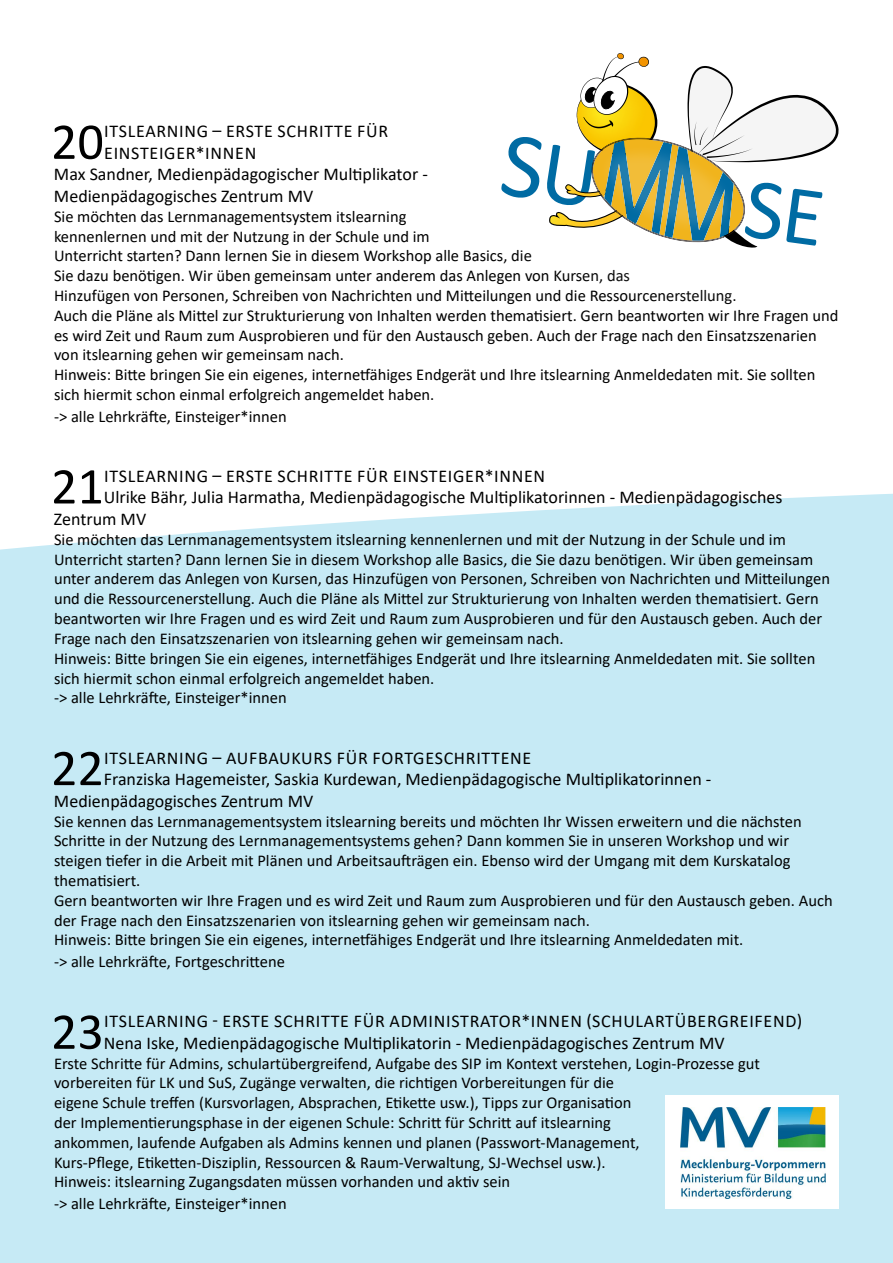
<style>
.page{position:relative;width:893px;height:1263px;background:#fff}
.page>*{position:absolute;margin:0;border:0;box-sizing:border-box;transform-origin:0 0}
.t1{font:52.05px "Calibri";color:#000}
.t2{font:18px/21.6px "Calibri";color:#000}
.t3{font:18px "Calibri";letter-spacing:.04em;color:#000}
.t4{font:16.5px/19.8px "Calibri";color:#000}
</style>
<div class="page">
<div style="left:0;top:494px;width:893px;height:769px;background:#c6eaf5"></div>
<div style="left:666px;top:1095px;width:173px;height:114px;background:#fff"></div>
<img style="left:680px;top:1107px;width:145px;height:91px">
<svg style="left:549px;top:53px;width:290px;height:195px"></svg>
<h1 class="t1" style="left:51px;top:105px;width:54px">20</h1>
<p class="t3" style="left:104px;top:119px;width:286px">ITSLEARNING – ERSTE SCHRITTE FÜR</p>
<p class="t3" style="left:104px;top:140px;width:154px">EINSTEIGER*INNEN</p>
<p class="t2" style="left:54px;top:163px;width:375px">Max Sandner, Medienpädagogischer Multiplikator -</p>
<p class="t2" style="left:54px;top:185px;width:261px">Medienpädagogisches Zentrum MV</p>
<p class="t4" style="left:54px;top:206px;width:786px">Sie möchten das Lernmanagementsystem itslearning<br>kennenlernen und mit der Nutzung in der Schule und im<br>Unterricht starten? Dann lernen Sie in diesem Workshop alle Basics, die<br>Sie dazu benötigen. Wir üben gemeinsam unter anderem das Anlegen von Kursen, das<br>Hinzufügen von Personen, Schreiben von Nachrichten und Mitteilungen und die Ressourcenerstellung.<br>Auch die Pläne als Mittel zur Strukturierung von Inhalten werden thematisiert. Gern beantworten wir Ihre Fragen und es wird Zeit und Raum zum Ausprobieren und für den Austausch geben. Auch der Frage nach den Einsatzszenarien von itslearning gehen wir gemeinsam nach.<br>Hinweis: Bitte bringen Sie ein eigenes, internetfähiges Endgerät und Ihre itslearning Anmeldedaten mit. Sie sollten sich hiermit schon einmal erfolgreich angemeldet haben.</p>
<p class="t4" style="left:54px;top:406px;width:234px">-&gt; alle Lehrkräfte, Einsteiger*innen</p>
<h1 class="t1" style="left:51px;top:450px;width:54px">21</h1>
<p class="t3" style="left:104px;top:463px;width:442px">ITSLEARNING – ERSTE SCHRITTE FÜR EINSTEIGER*INNEN</p>
<p class="t2" style="left:104px;top:486px;width:680px">Ulrike Bähr, Julia Harmatha, Medienpädagogische Multiplikatorinnen - Medienpädagogisches</p>
<p class="t2" style="left:54px;top:508px;width:94px">Zentrum MV</p>
<p class="t4" style="left:54px;top:529px;width:778px">Sie möchten das Lernmanagementsystem itslearning kennenlernen und mit der Nutzung in der Schule und im Unterricht starten? Dann lernen Sie in diesem Workshop alle Basics, die Sie dazu benötigen. Wir üben gemeinsam unter anderem das Anlegen von Kursen, das Hinzufügen von Personen, Schreiben von Nachrichten und Mitteilungen und die Ressourcenerstellung. Auch die Pläne als Mittel zur Strukturierung von Inhalten werden thematisiert. Gern beantworten wir Ihre Fragen und es wird Zeit und Raum zum Ausprobieren und für den Austausch geben. Auch der Frage nach den Einsatzszenarien von itslearning gehen wir gemeinsam nach.<br>Hinweis: Bitte bringen Sie ein eigenes, internetfähiges Endgerät und Ihre itslearning Anmeldedaten mit. Sie sollten sich hiermit schon einmal erfolgreich angemeldet haben.<br>-&gt; alle Lehrkräfte, Einsteiger*innen</p>
<h1 class="t1" style="left:51px;top:732px;width:54px">22</h1>
<p class="t3" style="left:104px;top:745px;width:429px">ITSLEARNING – AUFBAUKURS FÜR FORTGESCHRITTENE</p>
<p class="t2" style="left:104px;top:768px;width:609px">Franziska Hagemeister, Saskia Kurdewan, Medienpädagogische Multiplikatorinnen -</p>
<p class="t2" style="left:54px;top:789px;width:261px">Medienpädagogisches Zentrum MV</p>
<p class="t4" style="left:54px;top:811px;width:780px">Sie kennen das Lernmanagementsystem itslearning bereits und möchten Ihr Wissen erweitern und die nächsten Schritte in der Nutzung des Lernmanagementsystems gehen? Dann kommen Sie in unseren Workshop und wir steigen tiefer in die Arbeit mit Plänen und Arbeitsaufträgen ein. Ebenso wird der Umgang mit dem Kurskatalog thematisiert.<br>Gern beantworten wir Ihre Fragen und es wird Zeit und Raum zum Ausprobieren und für den Austausch geben. Auch der Frage nach den Einsatzszenarien von itslearning gehen wir gemeinsam nach.<br>Hinweis: Bitte bringen Sie ein eigenes, internetfähiges Endgerät und Ihre itslearning Anmeldedaten mit.</p>
<p class="t4" style="left:54px;top:951px;width:232px">-&gt; alle Lehrkräfte, Fortgeschrittene</p>
<h1 class="t1" style="left:51px;top:995px;width:54px">23</h1>
<p class="t2" style="left:104px;top:1010px;width:700px">ITSLEARNING - ERSTE SCHRITTE FÜR ADMINISTRATOR*INNEN (SCHULARTÜBERGREIFEND)<br>Nena Iske, Medienpädagogische Multiplikatorin - Medienpädagogisches Zentrum MV</p>
<p class="t4" style="left:54px;top:1053px;width:708px">Erste Schritte für Admins, schulartübergreifend, Aufgabe des SIP im Kontext verstehen, Login-Prozesse gut vorbereiten für LK und SuS, Zugänge verwalten, die richtigen Vorbereitungen für die<br>eigene Schule treffen (Kursvorlagen, Absprachen, Etikette usw.), Tipps zur Organisation<br>der Implementierungsphase in der eigenen Schule: Schritt für Schritt auf itslearning<br>ankommen, laufende Aufgaben als Admins kennen und planen (Passwort-Management,<br>Kurs-Pflege, Etiketten-Disziplin, Ressourcen &amp; Raum-Verwaltung, SJ-Wechsel usw.).<br>Hinweis: itslearning Zugangsdaten müssen vorhanden und aktiv sein</p>
<p class="t4" style="left:54px;top:1193px;width:234px">-&gt; alle Lehrkräfte, Einsteiger*innen</p>
</div>
